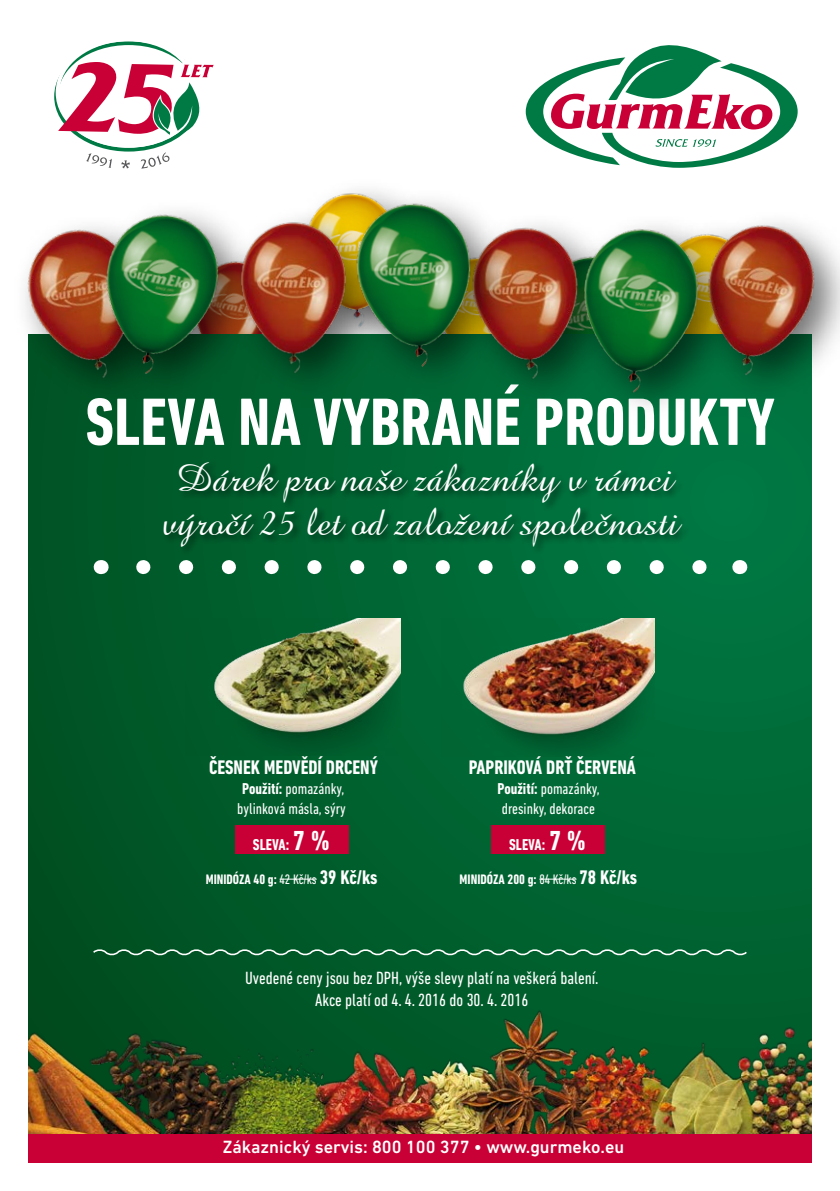
<style>
.page{position:relative;width:840px;height:1191px;background:#fff}
.page>*{position:absolute;margin:0;border:0;box-sizing:border-box;transform-origin:0 0}
.t1{font:700 condensed 68px "DIN Next LT Pro";color:#fff}
.t2{font:40px/44px "Amazone BT";color:#fff;text-align:center}
.t3{font:700 condensed 20px "DIN Next LT Pro";color:#fff}
.t4{font:condensed 18px/21.6px "DIN Next LT Pro";color:#fff;text-align:center}
.t5{font:500 18px "DIN Next LT Pro";color:#fff}
.t6{font:condensed 16px/20px "DIN Next LT Pro";color:#fff}
.t7{font:700 condensed 16px "DIN Next LT Pro";color:#fff}
.t8{font:700 condensed 14px "DIN Next LT Pro";color:#fff}
.s1{font-weight:700}
.s2{font-size:28px}
.s3{font-weight:400}
.s4{font-size:20px}
</style>
<div class="page">
<img style="left:321px;top:196px;width:16px;height:10px">
<div style="left:28px;top:334px;width:783px;height:812px;background:linear-gradient(to right,#005223,#01723d)"></div>
<img style="left:28px;top:994px;width:783px;height:140px">
<div style="left:28px;top:1134px;width:783px;height:28px;background:#c90035"></div>
<div style="left:162px;top:460px;width:530px;height:96px;background:#000;opacity:.5"></div>
<svg style="left:143px;top:560px;width:574px;height:14px"></svg>
<svg style="left:101px;top:560px;width:1px;height:14px"></svg>
<svg style="left:739px;top:560px;width:1px;height:14px"></svg>
<img style="left:185px;top:619px;width:215px;height:136px">
<img style="left:441px;top:619px;width:212px;height:138px">
<hr style="left:279px;top:878px;width:37px;height:1px;background:#fff">
<hr style="left:539px;top:878px;width:37px;height:1px;background:#fff">
<svg style="left:91px;top:947px;width:657px;height:10px"></svg>
<svg style="left:525px;top:45px;width:273px;height:123px"></svg>
<svg style="left:54px;top:41px;width:160px;height:128px"></svg>
<div style="left:235px;top:825px;width:113px;height:29px;background:#c90035"></div>
<div style="left:490px;top:825px;width:114px;height:29px;background:#c90035"></div>
<div style="left:692px;top:210px;width:147px;height:201px;background:#000;opacity:.55"></div>
<img style="left:692px;top:210px;width:147px;height:187px">
<div style="left:12px;top:214px;width:167px;height:200px;background:#000;opacity:.55"></div>
<img style="left:12px;top:214px;width:78px;height:189px">
<div style="left:225px;top:206px;width:165px;height:203px;background:#000;opacity:.55"></div>
<img style="left:263px;top:212px;width:77px;height:172px">
<div style="left:456px;top:212px;width:166px;height:203px;background:#006c39"></div>
<img style="left:515px;top:214px;width:43px;height:172px">
<div style="left:340px;top:188px;width:175px;height:216px;background:#000;opacity:.55"></div>
<img style="left:337px;top:189px;width:155px;height:193px">
<div style="left:567px;top:213px;width:175px;height:216px;background:#000;opacity:.55"></div>
<img style="left:558px;top:212px;width:161px;height:198px">
<div style="left:90px;top:199px;width:173px;height:212px;background:#000;opacity:.55"></div>
<img style="left:72px;top:199px;width:173px;height:198px">
<h1 class="t1" style="left:85px;top:383px;width:690px">SLEVA NA VYBRANÉ PRODUKTY</h1>
<h2 class="t2" style="left:161px;top:456px;width:519px">Dárek pro naše zákazníky v rámci výročí 25 let od založení společnosti</h2>
<p class="t3" style="left:209px;top:756px;width:170px">ČESNEK MEDVĚDÍ DRCENÝ</p>
<p class="t6" style="left:237px;top:778px;width:110px"><span class="s1">Použití:</span> pomazánky, bylinková másla, sýry</p>
<p class="t3" style="left:468px;top:756px;width:169px">PAPRIKOVÁ DRŤ ČERVENÁ</p>
<p class="t6" style="left:497px;top:778px;width:104px"><span class="s1">Použití:</span> pomazánky, dresinky, dekorace</p>
<p class="t7" style="left:253px;top:835px;width:79px">SLEVA: <span class="s2">7 %</span></p>
<p class="t7" style="left:509px;top:836px;width:79px">SLEVA: <span class="s2">7 %</span></p>
<p class="t8" style="left:205px;top:871px;width:173px">MINIDÓZA 40 g: <span class="s3">42 Kč/ks</span> <span class="s4">39 Kč/ks</span></p>
<p class="t8" style="left:459px;top:871px;width:179px">MINIDÓZA 200 g: <span class="s3">84 Kč/ks</span> <span class="s4">78 Kč/ks</span></p>
<p class="t4" style="left:245px;top:967px;width:355px">Uvedené ceny jsou bez DPH, výše slevy platí na veškerá balení.<br>Akce platí od 4. 4. 2016 do 30. 4. 2016</p>
<p class="t5" style="left:223px;top:1136px;width:403px">Zákaznický servis: 800 100 377 • www.gurmeko.eu</p>
</div>
